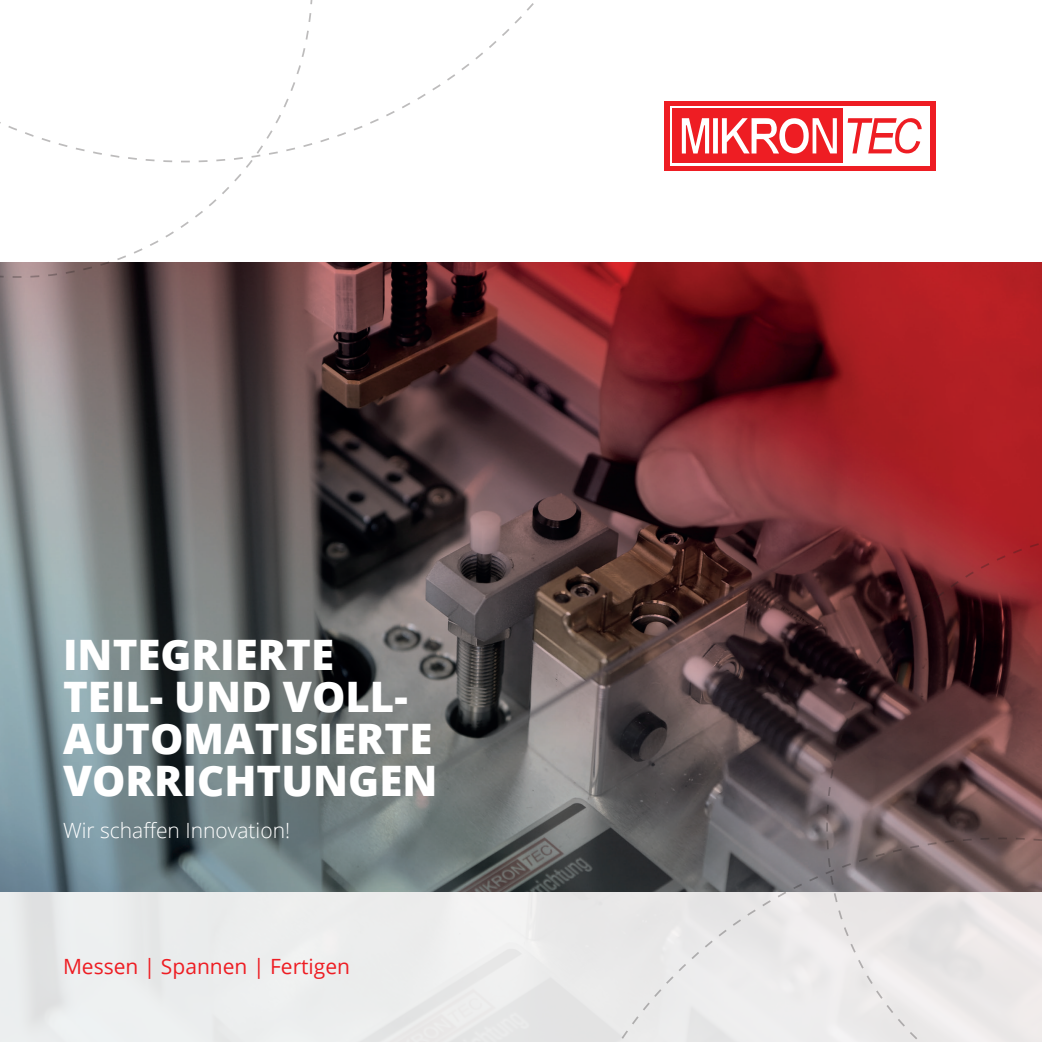
<style>
.page{position:relative;width:1042px;height:1042px;background:#fff}
.page>*{position:absolute;margin:0;border:0;box-sizing:border-box;transform-origin:0 0}
.t1{font:800 42px/42px "Open Sans";color:#fff}
.t2{font:21px "Open Sans";color:#ee1d23}
.t3{font:300 21px "Open Sans";color:#fff}
</style>
<div class="page">
<img style="left:0;top:891px;width:539px;height:151px">
<img style="left:0;top:263px;width:1042px;height:628px">
<div style="left:665px;top:101px;width:271px;height:69px;background:#ee1d23"></div>
<div style="left:671px;top:106px;width:259px;height:59px;background:#fff"></div>
<div style="left:673px;top:108px;width:170px;height:55px;background:#ee1d23"></div>
<svg style="left:682px;top:118px;width:155px;height:35px"></svg>
<svg style="left:847px;top:118px;width:74px;height:36px"></svg>
<svg style="left:539px;top:836px;width:286px;height:206px"></svg>
<svg style="left:825px;top:530px;width:217px;height:512px"></svg>
<svg style="left:0;top:0;width:314px;height:279px"></svg>
<p class="t1" style="left:63px;top:631px;width:376px">INTEGRIERTE<br>TEIL- UND VOLL-<br>AUTOMATISIERTE<br>VORRICHTUNGEN</p>
<p class="t3" style="left:63px;top:815px;width:229px">Wir schaffen Innovation!</p>
<p class="t2" style="left:63px;top:952px;width:289px">Messen | Spannen | Fertigen</p>
</div>
